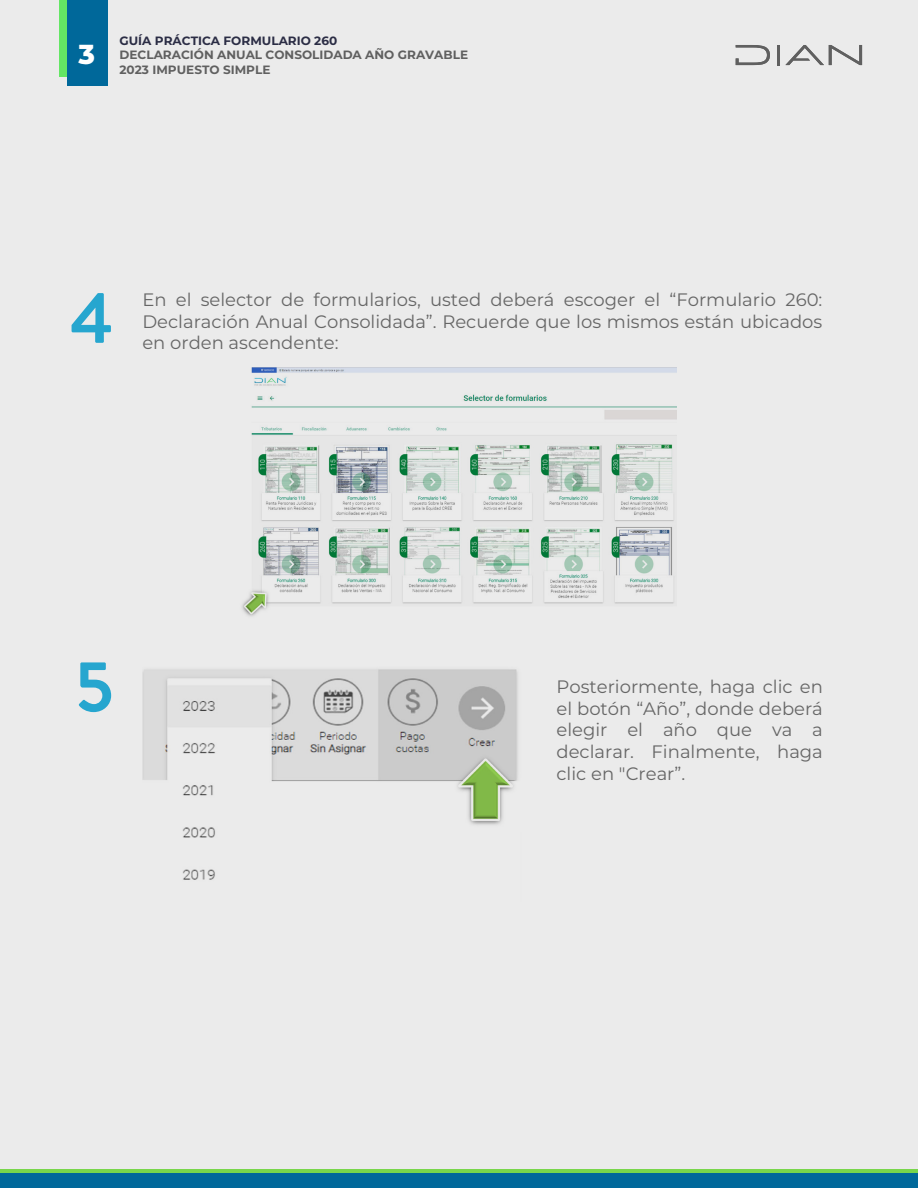
<style>
.page{position:relative;width:918px;height:1188px;background:#ebebeb}
.page>*{position:absolute;margin:0;border:0;box-sizing:border-box;transform-origin:0 0}
.t1{font:700 72px "Brandon Grotesque";color:#26a6cf}
.t2{font:800 27.45px "Montserrat";color:#fff}
.t3{font:18px/21.6px "Montserrat";color:#666;text-align:justify}
.t4{font:700 12px/14.4px "Montserrat";color:#606060}
.t5{font:700 12px "Montserrat";color:#2b2d45}
</style>
<div class="page">
<svg style="left:0;top:1169px;width:918px;height:5px;fill:#78d64b"></svg>
<div style="left:0;top:1174px;width:918px;height:14px;background:#00689a"></div>
<div style="left:59px;top:0;width:12px;height:77px;background:#64e664"></div>
<div style="left:67px;top:0;width:41px;height:86px;background:#00689a"></div>
<svg style="left:736px;top:45px;width:34px;height:20px"></svg>
<hr style="left:777px;top:45px;width:3px;height:20px;background:#606060">
<svg style="left:786px;top:45px;width:76px;height:20px"></svg>
<img style="left:242px;top:367px;width:435px;height:249px">
<img style="left:143px;top:669px;width:375px;height:211px">
<h2 class="t2" style="left:79px;top:34px;width:18px">3</h2>
<p class="t5" style="left:120px;top:32px;width:219px">GUÍA PRÁCTICA FORMULARIO 260</p>
<p class="t4" style="left:120px;top:47px;width:350px">DECLARACIÓN ANUAL CONSOLIDADA AÑO GRAVABLE<br>2023 IMPUESTO SIMPLE</p>
<h1 class="t1" style="left:70px;top:268px;width:44px">4</h1>
<p class="t3" style="left:142px;top:288px;width:682px">En el selector de formularios, usted deberá escoger el “Formulario 260:<br>Declaración Anual Consolidada”. Recuerde que los mismos están ubicados en orden ascendente:</p>
<h1 class="t1" style="left:75px;top:636px;width:40px">5</h1>
<p class="t3" style="left:557px;top:675px;width:268px">Posteriormente, haga clic en el botón “Año”, donde deberá elegir el año que va a declarar. Finalmente, haga clic en "Crear”.</p>
</div>
